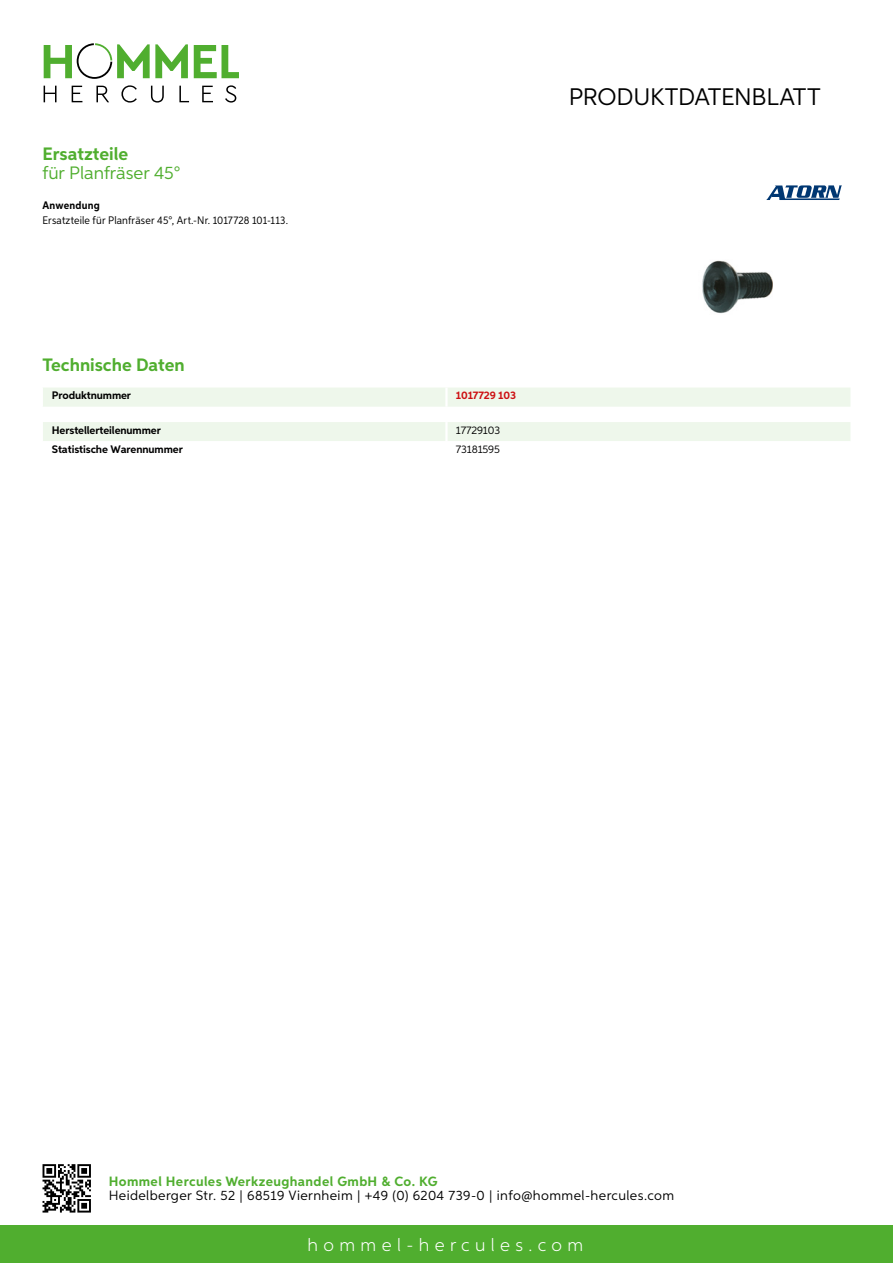
<style>
.page{position:relative;width:893px;height:1263px;background:#fff}
.page>*{position:absolute;margin:0;border:0;box-sizing:border-box;transform-origin:0 0}
.t1{font:24px "Aspira";letter-spacing:-.01em;color:#000}
.t2{font:700 18px "Aspira";color:#50ae2f}
.t3{font:300 18px "Aspira";letter-spacing:.3em;color:#fff}
.t4{font:18px "Aspira";color:#50ae2f}
.t5{font:13.5px "Aspira";letter-spacing:.03em;color:#000}
.t6{font:700 13.5px "Aspira";letter-spacing:.03em;color:#50ae2f}
.t7{font:700 10.95px "Aspira";letter-spacing:-.01em;color:#000}
.t8{font:10.95px "Aspira Nar";letter-spacing:.015em;color:#000}
.t9{font:10.95px "Aspira";letter-spacing:-.01em;color:#000}
.t10{font:700 10.95px "Aspira";letter-spacing:-.01em;color:#cd1013}
.t11{font:700 10.95px "Aspira Nar";letter-spacing:.02em;color:#000}
</style>
<div class="page">
<div style="left:0;top:1226px;width:893px;height:37px;background:#50ae2f"></div>
<svg style="left:43px;top:1164px;width:48px;height:48px"></svg>
<svg style="left:194px;top:45px;width:45px;height:33px"></svg>
<svg style="left:44px;top:43px;width:144px;height:36px"></svg>
<svg style="left:44px;top:86px;width:13px;height:16px"></svg>
<svg style="left:72px;top:86px;width:10px;height:16px"></svg>
<svg style="left:96px;top:86px;width:13px;height:16px"></svg>
<svg style="left:121px;top:85px;width:16px;height:18px"></svg>
<svg style="left:151px;top:86px;width:13px;height:17px"></svg>
<svg style="left:179px;top:86px;width:10px;height:16px"></svg>
<svg style="left:202px;top:86px;width:11px;height:16px"></svg>
<svg style="left:225px;top:85px;width:11px;height:18px"></svg>
<div style="left:43px;top:388px;width:807px;height:19px;background:#eef7eb"></div>
<hr style="left:445px;top:387px;width:3px;height:20px;background:#fff">
<div style="left:43px;top:422px;width:807px;height:19px;background:#eef7eb"></div>
<img style="left:702px;top:260px;width:71px;height:54px">
<svg style="left:766px;top:185px;width:76px;height:15px"></svg>
<h2 class="t2" style="left:43px;top:142px;width:87px">Ersatzteile</h2>
<h2 class="t4" style="left:43px;top:162px;width:139px">für Planfräser 45°</h2>
<p class="t11" style="left:43px;top:199px;width:59px">Anwendung</p>
<p class="t8" style="left:43px;top:214px;width:247px">Ersatzteile für Planfräser 45°, Art.-Nr. 1017728 101-113.</p>
<h2 class="t2" style="left:43px;top:353px;width:144px">Technische Daten</h2>
<p class="t7" style="left:52px;top:389px;width:81px">Produktnummer</p>
<p class="t10" style="left:456px;top:389px;width:62px">1017729 103</p>
<p class="t7" style="left:52px;top:423px;width:111px">Herstellerteilenummer</p>
<p class="t9" style="left:456px;top:424px;width:46px">17729103</p>
<p class="t7" style="left:52px;top:443px;width:132px">Statistische Warennummer</p>
<p class="t9" style="left:456px;top:443px;width:46px">73181595</p>
<h1 class="t1" style="left:569px;top:82px;width:253px">Produktdatenblatt</h1>
<p class="t6" style="left:109px;top:1172px;width:330px">Hommel Hercules Werkzeughandel GmbH &amp; Co. KG</p>
<p class="t5" style="left:109px;top:1187px;width:567px">Heidelberger Str. 52 | 68519 Viernheim | +49 (0) 6204 739-0 | info@hommel-hercules.com</p>
<h2 class="t3" style="left:307px;top:1234px;width:277px">hommel-hercules.com</h2>
</div>
